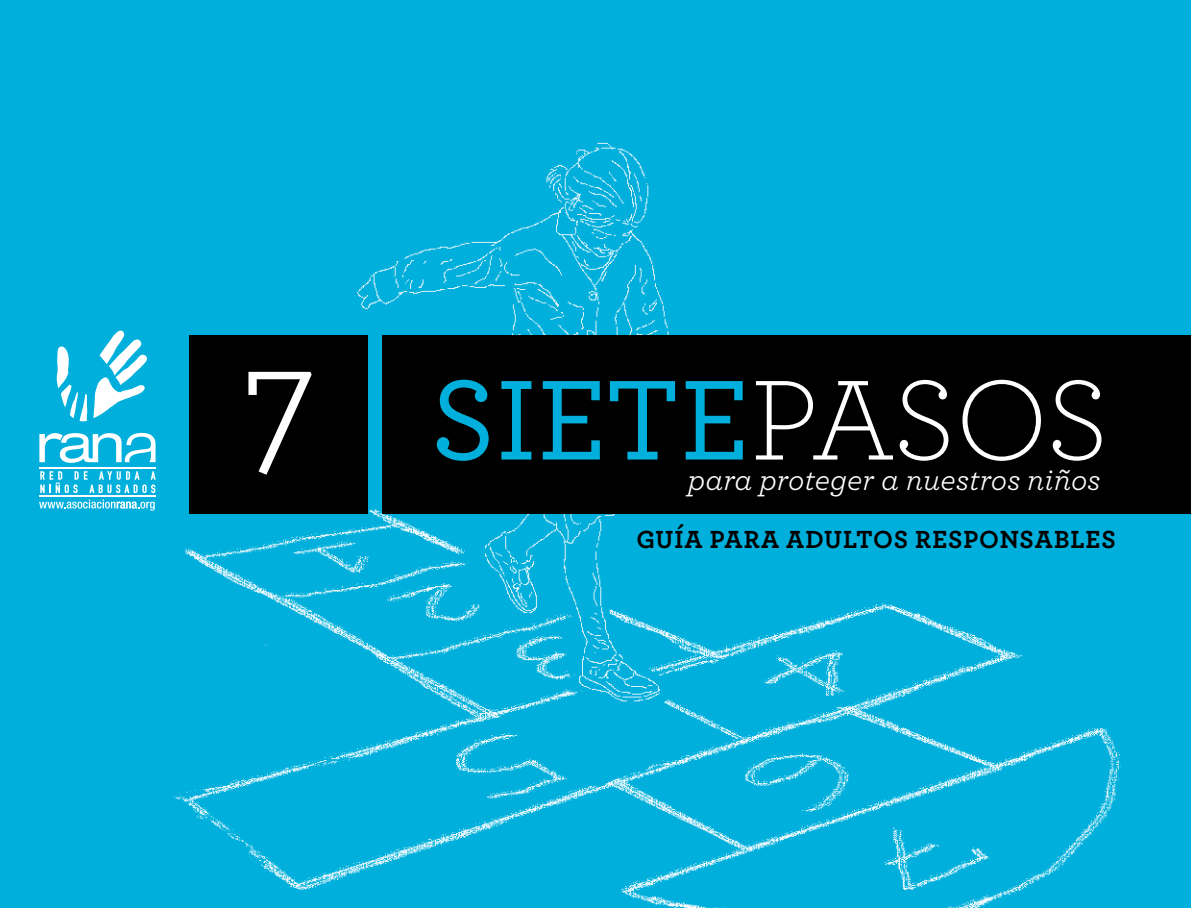
<style>
.page{position:relative;width:1191px;height:908px;background:#fff}
.page>*{position:absolute;margin:0;border:0;box-sizing:border-box;transform-origin:0 0}
.t1{font:500 119.2px "Archer";color:#00afdb}
.t2{font:italic 32.6px "Archer";color:#fff}
.t3{font:700 26px "Archer";letter-spacing:.035em;color:#000}
.s1{font-weight:400;font-size:165px;color:#fff}
.s2{font-weight:300;color:#fff}
</style>
<div class="page">
<div style="left:0;top:0;width:1191px;height:91px;background:#00afdb"></div>
<div style="left:0;top:91px;width:1191px;height:816px;background:#00afdb"></div>
<hr style="left:0;top:81px;width:1191px;height:2px;background:#00afdb">
<svg style="left:57px;top:330px;width:90px;height:91px"></svg>
<svg style="left:39px;top:432px;width:116px;height:30px"></svg>
<hr style="left:39px;top:467px;width:116px;height:1px;background:#fff">
<hr style="left:39px;top:495px;width:116px;height:2px;background:#fff">
<svg style="left:142px;top:484px;width:5px;height:9px"></svg>
<svg style="left:40px;top:471px;width:105px;height:22px;background:#3bc1e3"></svg>
<svg style="left:151px;top:471px;width:5px;height:22px"></svg>
<svg style="left:39px;top:499px;width:116px;height:11px"></svg>
<div style="left:382px;top:334px;width:809px;height:179px;background:#000"></div>
<div style="left:189px;top:334px;width:179px;height:179px;background:#000"></div>
<h1 class="t1" style="left:244px;top:334px;width:866px"><span class="s1">7</span> SIETE<span class="s2">PASOS</span></h1>
<p class="t2" style="left:688px;top:456px;width:414px">para proteger a nuestros niños</p>
<p class="t3" style="left:636px;top:518px;width:481px">GUÍA PARA ADULTOS RESPONSABLES</p>
</div>
